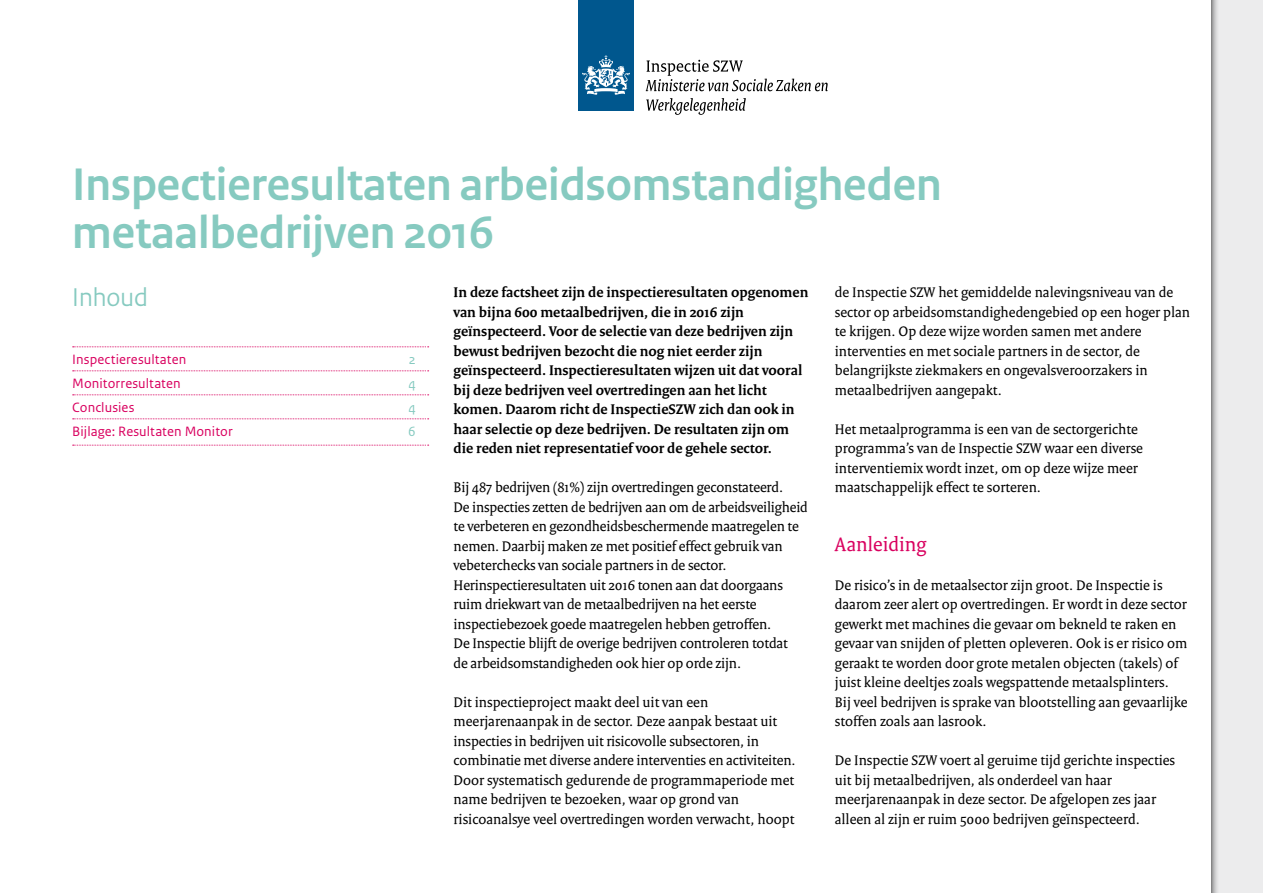
<style>
.page{position:relative;width:1263px;height:893px;background:#fff}
.page>*{position:absolute;margin:0;border:0;box-sizing:border-box;transform-origin:0 0}
._01_RO_Titel{font:700 48px/48px "Rijksoverheid Sans Heading";color:#86cac0}
.Inhoud_kop{font:27px "Rijksoverheid Sans Heading";color:#86cac0}
._04_RO_Paragraafkop{font:21px "Rijksoverheid Serif";color:#d9005f}
._10_RO_Broodtekst{font:15px/19.5px "Rijksoverheid Serif";color:#000}
._09_RO_Inleiding{font:700 15px/19.5px "Rijksoverheid Serif";color:#000}
.t1{font:14.25px "Rijksoverheid Sans Text";letter-spacing:.005em;color:#d9005f}
.t2{font:14.25px "Rijksoverheid Sans Text";color:#86cac0}
</style>
<div class="page">
<div style="left:1197px;top:0;width:66px;height:893px;background:#000;opacity:.75"></div>
<div style="left:578px;top:0;width:56px;height:111px;background:#00578e"></div>
<svg style="left:582px;top:55px;width:48px;height:40px"></svg>
<svg style="left:646px;top:60px;width:182px;height:31px"></svg>
<svg style="left:646px;top:98px;width:100px;height:17px"></svg>
<svg style="left:73px;top:346px;width:356px;height:1px"></svg>
<svg style="left:73px;top:370px;width:356px;height:1px"></svg>
<svg style="left:73px;top:394px;width:356px;height:1px"></svg>
<svg style="left:73px;top:418px;width:356px;height:1px"></svg>
<svg style="left:73px;top:445px;width:356px;height:1px"></svg>
<p class="_01_RO_Titel" style="left:72px;top:161px;width:871px">Inspectieresultaten arbeidsomstandigheden metaalbedrijven 2016</p>
<p class="_09_RO_Inleiding" style="left:454px;top:283px;width:356px">In deze factsheet zijn de inspectieresultaten opgenomen van bijna 600 metaalbedrijven, die in 2016 zijn geïnspecteerd. Voor de selectie van deze bedrijven zijn bewust bedrijven bezocht die nog niet eerder zijn geïnspecteerd. Inspectieresultaten wijzen uit dat vooral bij deze bedrijven veel overtredingen aan het licht komen. Daarom richt de InspectieSZW zich dan ook in haar selectie op deze bedrijven. De resultaten zijn om die reden niet representatief voor de gehele sector.</p>
<p class="_10_RO_Broodtekst" style="left:454px;top:478px;width:356px">Bij 487 bedrijven (81%) zijn overtredingen geconstateerd.<br>De inspecties zetten de bedrijven aan om de arbeidsveiligheid te verbeteren en gezondheidsbeschermende maatregelen te nemen. Daarbij maken ze met positief effect gebruik van vebeterchecks van sociale partners in de sector.<br>Herinspectieresultaten uit 2016 tonen aan dat doorgaans ruim driekwart van de metaalbedrijven na het eerste inspectiebezoek goede maatregelen hebben getroffen.<br>De Inspectie blijft de overige bedrijven controleren totdat<br>de arbeidsomstandigheden ook hier op orde zijn.</p>
<p class="_10_RO_Broodtekst" style="left:454px;top:692px;width:343px">Dit inspectieproject maakt deel uit van een meerjarenaanpak in de sector. Deze aanpak bestaat uit inspecties in bedrijven uit risicovolle subsectoren, in combinatie met diverse andere interventies en activiteiten.<br>Door systematisch gedurende de programmaperiode met name bedrijven te bezoeken, waar op grond van risicoanalsye veel overtredingen worden verwacht, hoopt</p>
<p class="_10_RO_Broodtekst" style="left:835px;top:283px;width:357px">de Inspectie SZW het gemiddelde nalevingsniveau van de sector op arbeidsomstandighedengebied op een hoger plan te krijgen. Op deze wijze worden samen met andere interventies en met sociale partners in de sector, de belangrijkste ziekmakers en ongevalsveroorzakers in metaalbedrijven aangepakt.</p>
<p class="_10_RO_Broodtekst" style="left:835px;top:419px;width:310px">Het metaalprogramma is een van de sectorgerichte programma’s van de Inspectie SZW waar een diverse interventiemix wordt inzet, om op deze wijze meer maatschappelijk effect te sorteren.</p>
<p class="_04_RO_Paragraafkop" style="left:835px;top:532px;width:93px">Aanleiding</p>
<p class="_10_RO_Broodtekst" style="left:835px;top:575px;width:354px">De risico’s in de metaalsector zijn groot. De Inspectie is daarom zeer alert op overtredingen. Er wordt in deze sector gewerkt met machines die gevaar om bekneld te raken en gevaar van snijden of pletten opleveren. Ook is er risico om geraakt te worden door grote metalen objecten (takels) of juist kleine deeltjes zoals wegspattende metaalsplinters.<br>Bij veel bedrijven is sprake van blootstelling aan gevaarlijke stoffen zoals aan lasrook.</p>
<p class="_10_RO_Broodtekst" style="left:835px;top:751px;width:342px">De Inspectie SZW voert al geruime tijd gerichte inspecties uit bij metaalbedrijven, als onderdeel van haar meerjarenaanpak in deze sector. De afgelopen zes jaar alleen al zijn er ruim 5000 bedrijven geïnspecteerd.</p>
<p class="Inhoud_kop" style="left:72px;top:282px;width:77px">Inhoud</p>
<p class="t1" style="left:72px;top:351px;width:116px">Inspectieresultaten</p>
<p class="t2" style="left:409px;top:351px;width:8px">2</p>
<p class="t1" style="left:72px;top:375px;width:110px">Monitorresultaten</p>
<p class="t2" style="left:408px;top:375px;width:9px">4</p>
<p class="t1" style="left:72px;top:399px;width:64px">Conclusies</p>
<p class="t2" style="left:408px;top:399px;width:9px">4</p>
<p class="t1" style="left:72px;top:423px;width:162px">Bijlage: Resultaten Monitor</p>
<p class="t2" style="left:408px;top:423px;width:9px">6</p>
</div>
